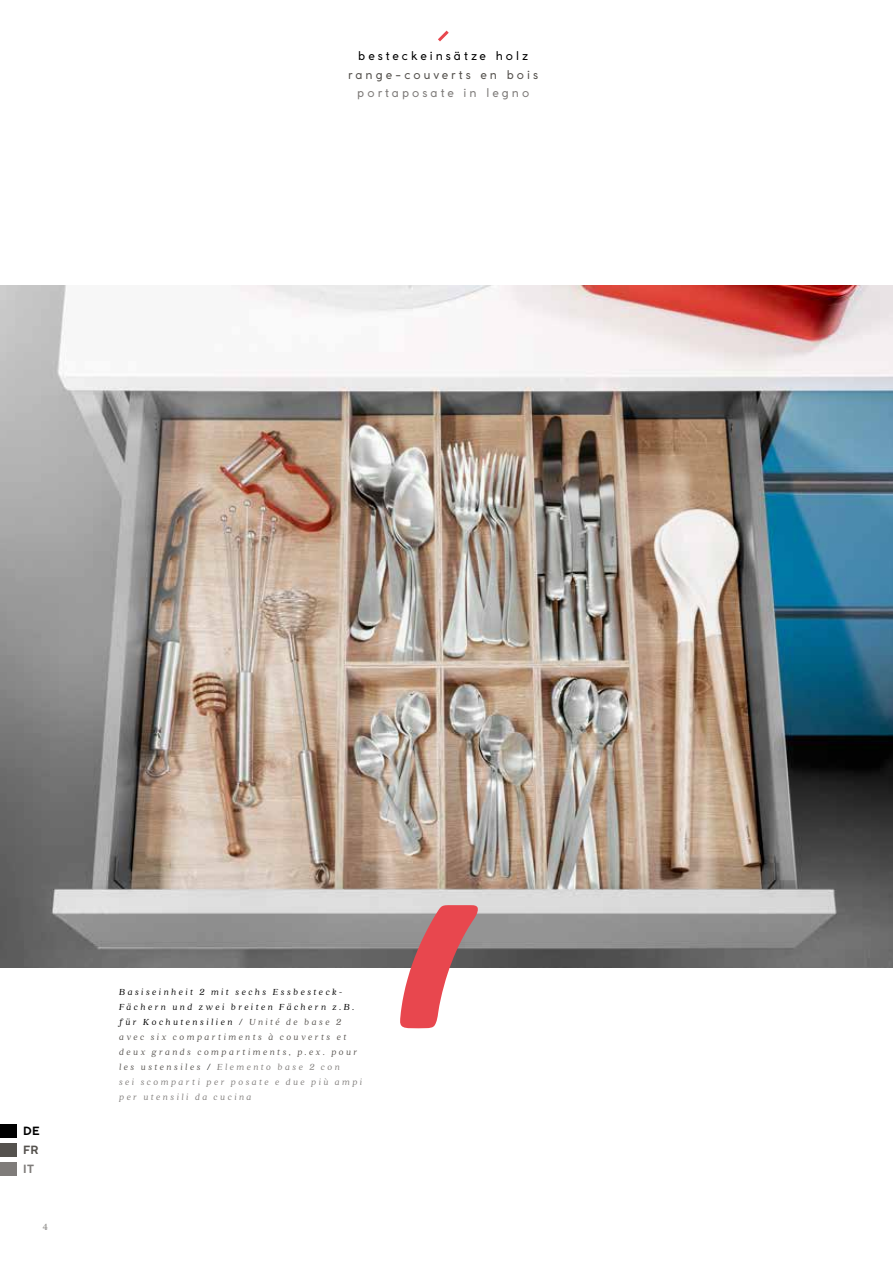
<style>
.page{position:relative;width:893px;height:1263px;background:#fff}
.page>*{position:absolute;margin:0;border:0;box-sizing:border-box;transform-origin:0 0}
.t1{font:12px "Coco Gothic";letter-spacing:.25em;color:#55524e}
.t2{font:12px "Coco Gothic";letter-spacing:.25em;color:#000}
.t3{font:12px "Coco Gothic";letter-spacing:.25em;color:#7f7c7a}
.t4{font:700 11.25px "Coco Gothic";color:#000}
.t5{font:700 11.25px "Coco Gothic";color:#55524e}
.t6{font:700 11.25px "Coco Gothic";color:#7f7c7a}
.t7{font:italic 9.75px/15px "Quincy CF";letter-spacing:.26em;color:#55524e}
.t8{font:700 9.75px "Quincy CF";color:#949290}
.s1{color:#000}
.s2{color:#7f7c7a}
</style>
<div class="page">
<img style="left:0;top:285px;width:893px;height:683px">
<svg style="left:399px;top:905px;width:79px;height:123px"></svg>
<svg style="left:438px;top:30px;width:11px;height:12px"></svg>
<div style="left:0;top:1124px;width:17px;height:13px;background:#000"></div>
<div style="left:0;top:1143px;width:17px;height:14px;background:#55524e"></div>
<div style="left:0;top:1162px;width:17px;height:14px;background:#7f7c7a"></div>
<p class="t2" style="left:358px;top:47px;width:172px">besteckeinsätze holz</p>
<p class="t1" style="left:348px;top:65px;width:192px">range-couverts en bois</p>
<p class="t3" style="left:357px;top:84px;width:174px">portaposate in legno</p>
<p class="t4" style="left:23px;top:1122px;width:18px">DE</p>
<p class="t5" style="left:23px;top:1141px;width:17px">FR</p>
<p class="t6" style="left:23px;top:1160px;width:12px">IT</p>
<p class="t8" style="left:43px;top:1221px;width:7px">4</p>
<p class="t7" style="left:119px;top:984px;width:245px"><span class="s1">Basiseinheit 2 mit sechs Essbesteck-Fächern und zwei breiten Fächern z.B. für Kochutensilien /</span> Unité de base 2 avec six compartiments à couverts et deux grands compartiments, p.ex. pour les ustensiles <span class="s1">/</span> <span class="s2">Elemento base 2 con<br>sei scomparti per posate e due più ampi per utensili da cucina</span></p>
</div>
